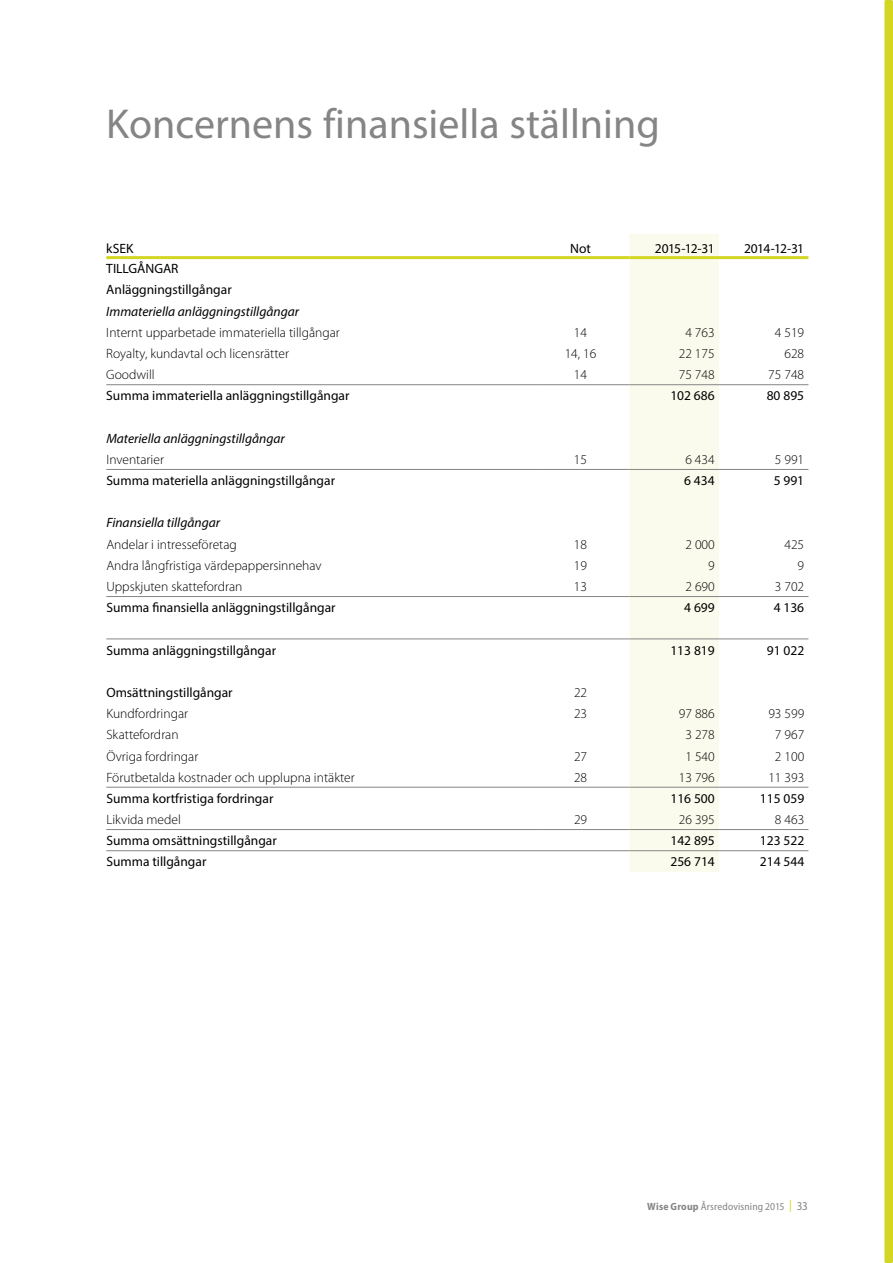
<style>
.page{position:relative;width:893px;height:1263px;background:#fff}
.page>*{position:absolute;margin:0;border:0;box-sizing:border-box;transform-origin:0 0}
.t1{font:42px "Myriad Pro";color:#858585}
.t2{font:300 13.5px "Myriad Pro";color:#000}
.t3{font:13.5px/21.1px "Myriad Pro";color:#000}
.t4{font:italic 13.5px "Myriad Pro";color:#000}
.t5{font:semi-condensed 10.5px "Myriad Pro";letter-spacing:.01em;color:#858585}
.s1{font-weight:700}
.s2{font-size:12px;color:#d3d622}
.s3{font-size:12px}
</style>
<div class="page">
<div style="left:884px;top:0;width:9px;height:1263px;background:#d3d622;border-radius:2px"></div>
<div style="left:629px;top:234px;width:90px;height:638px;background:#fbfbed"></div>
<hr style="left:106px;top:256px;width:434px;height:3px;background:#d3d622">
<hr style="left:540px;top:256px;width:89px;height:3px;background:#d3d622">
<hr style="left:629px;top:256px;width:90px;height:3px;background:#d3d622">
<hr style="left:719px;top:256px;width:89px;height:3px;background:#d3d622">
<hr style="left:106px;top:469px;width:434px;height:1px;background:#858585">
<hr style="left:540px;top:469px;width:89px;height:1px;background:#858585">
<hr style="left:629px;top:469px;width:90px;height:1px;background:#858585">
<hr style="left:719px;top:469px;width:89px;height:1px;background:#858585">
<hr style="left:106px;top:596px;width:434px;height:1px;background:#858585">
<hr style="left:540px;top:596px;width:89px;height:1px;background:#858585">
<hr style="left:629px;top:596px;width:90px;height:1px;background:#858585">
<hr style="left:719px;top:596px;width:89px;height:1px;background:#858585">
<hr style="left:106px;top:639px;width:434px;height:1px;background:#858585">
<hr style="left:540px;top:639px;width:89px;height:1px;background:#858585">
<hr style="left:629px;top:639px;width:90px;height:1px;background:#858585">
<hr style="left:719px;top:639px;width:89px;height:1px;background:#858585">
<hr style="left:106px;top:787px;width:434px;height:1px;background:#858585">
<hr style="left:540px;top:787px;width:89px;height:1px;background:#858585">
<hr style="left:629px;top:787px;width:90px;height:1px;background:#858585">
<hr style="left:719px;top:787px;width:89px;height:1px;background:#858585">
<hr style="left:106px;top:829px;width:434px;height:1px;background:#858585">
<hr style="left:540px;top:829px;width:89px;height:1px;background:#858585">
<hr style="left:629px;top:829px;width:90px;height:1px;background:#858585">
<hr style="left:719px;top:829px;width:89px;height:1px;background:#858585">
<hr style="left:106px;top:850px;width:434px;height:1px;background:#858585">
<hr style="left:540px;top:850px;width:89px;height:1px;background:#858585">
<hr style="left:629px;top:850px;width:90px;height:1px;background:#858585">
<hr style="left:719px;top:850px;width:89px;height:1px;background:#858585">
<hr style="left:106px;top:384px;width:434px;height:1px;background:#858585">
<hr style="left:540px;top:384px;width:89px;height:1px;background:#858585">
<hr style="left:629px;top:384px;width:90px;height:1px;background:#858585">
<hr style="left:719px;top:384px;width:89px;height:1px;background:#858585">
<h1 class="t1" style="left:106px;top:98px;width:555px">Koncernens finansiella ställning</h1>
<p class="t3" style="left:106px;top:237px;width:29px">kSEK</p>
<p class="t3" style="left:570px;top:237px;width:22px">Not</p>
<p class="t3" style="left:655px;top:237px;width:61px">2015-12-31</p>
<p class="t3" style="left:744px;top:237px;width:62px">2014-12-31</p>
<p class="t3" style="left:106px;top:258px;width:127px">TILLGÅNGAR<br>Anläggningstillgångar</p>
<p class="t4" style="left:106px;top:303px;width:194px">Immateriella anläggningstillgångar</p>
<p class="t2" style="left:106px;top:325px;width:235px">Internt upparbetade immateriella tillgångar</p>
<p class="t2" style="left:574px;top:325px;width:15px">14</p>
<p class="t2" style="left:685px;top:325px;width:31px">4 763</p>
<p class="t2" style="left:775px;top:325px;width:31px">4 519</p>
<p class="t2" style="left:106px;top:346px;width:184px">Royalty, kundavtal och licensrätter</p>
<p class="t2" style="left:565px;top:346px;width:33px">14, 16</p>
<p class="t2" style="left:679px;top:346px;width:37px">22 175</p>
<p class="t2" style="left:784px;top:346px;width:21px">628</p>
<p class="t2" style="left:106px;top:367px;width:50px">Goodwill</p>
<p class="t2" style="left:574px;top:367px;width:15px">14</p>
<p class="t2" style="left:679px;top:367px;width:37px">75 748</p>
<p class="t2" style="left:768px;top:367px;width:37px">75 748</p>
<p class="t3" style="left:106px;top:385px;width:245px">Summa immateriella anläggningstillgångar</p>
<p class="t3" style="left:670px;top:385px;width:46px">102 686</p>
<p class="t3" style="left:767px;top:385px;width:39px">80 895</p>
<p class="t4" style="left:106px;top:430px;width:180px">Materiella anläggningstillgångar</p>
<p class="t2" style="left:106px;top:452px;width:59px">Inventarier</p>
<p class="t2" style="left:574px;top:452px;width:15px">15</p>
<p class="t2" style="left:685px;top:452px;width:31px">6 434</p>
<p class="t2" style="left:775px;top:452px;width:31px">5 991</p>
<p class="t3" style="left:106px;top:470px;width:230px">Summa materiella anläggningstillgångar</p>
<p class="t3" style="left:684px;top:470px;width:32px">6 434</p>
<p class="t3" style="left:774px;top:470px;width:32px">5 991</p>
<p class="t4" style="left:106px;top:515px;width:115px">Finansiella tillgångar</p>
<p class="t2" style="left:106px;top:537px;width:132px">Andelar i intresseföretag</p>
<p class="t2" style="left:574px;top:537px;width:15px">18</p>
<p class="t2" style="left:685px;top:537px;width:31px">2 000</p>
<p class="t2" style="left:784px;top:537px;width:21px">425</p>
<p class="t2" style="left:106px;top:558px;width:217px">Andra långfristiga värdepappersinnehav</p>
<p class="t2" style="left:574px;top:558px;width:15px">19</p>
<p class="t2" style="left:708px;top:558px;width:8px">9</p>
<p class="t2" style="left:798px;top:558px;width:8px">9</p>
<p class="t2" style="left:106px;top:579px;width:138px">Uppskjuten skattefordran</p>
<p class="t2" style="left:574px;top:579px;width:15px">13</p>
<p class="t2" style="left:685px;top:579px;width:31px">2 690</p>
<p class="t2" style="left:775px;top:579px;width:31px">3 702</p>
<p class="t3" style="left:106px;top:597px;width:231px">Summa finansiella anläggningstillgångar</p>
<p class="t3" style="left:684px;top:597px;width:32px">4 699</p>
<p class="t3" style="left:774px;top:597px;width:32px">4 136</p>
<p class="t3" style="left:106px;top:639px;width:171px">Summa anläggningstillgångar</p>
<p class="t3" style="left:670px;top:639px;width:46px">113 819</p>
<p class="t3" style="left:767px;top:639px;width:39px">91 022</p>
<p class="t3" style="left:106px;top:682px;width:128px">Omsättningstillgångar</p>
<p class="t2" style="left:574px;top:685px;width:15px">22</p>
<p class="t2" style="left:106px;top:706px;width:83px">Kundfordringar</p>
<p class="t2" style="left:574px;top:706px;width:15px">23</p>
<p class="t2" style="left:679px;top:706px;width:37px">97 886</p>
<p class="t2" style="left:768px;top:706px;width:37px">93 599</p>
<p class="t2" style="left:106px;top:727px;width:74px">Skattefordran</p>
<p class="t2" style="left:685px;top:727px;width:31px">3 278</p>
<p class="t2" style="left:775px;top:727px;width:31px">7 967</p>
<p class="t2" style="left:106px;top:748px;width:94px">Övriga fordringar</p>
<p class="t2" style="left:574px;top:748px;width:15px">27</p>
<p class="t2" style="left:685px;top:748px;width:31px">1 540</p>
<p class="t2" style="left:775px;top:748px;width:31px">2 100</p>
<p class="t2" style="left:106px;top:770px;width:250px">Förutbetalda kostnader och upplupna intäkter</p>
<p class="t2" style="left:574px;top:770px;width:15px">28</p>
<p class="t2" style="left:679px;top:770px;width:37px">13 796</p>
<p class="t2" style="left:768px;top:770px;width:37px">11 393</p>
<p class="t3" style="left:106px;top:787px;width:169px">Summa kortfristiga fordringar</p>
<p class="t3" style="left:670px;top:787px;width:46px">116 500</p>
<p class="t3" style="left:760px;top:787px;width:46px">115 059</p>
<p class="t2" style="left:106px;top:812px;width:76px">Likvida medel</p>
<p class="t2" style="left:574px;top:812px;width:15px">29</p>
<p class="t2" style="left:679px;top:812px;width:37px">26 395</p>
<p class="t2" style="left:775px;top:812px;width:31px">8 463</p>
<p class="t3" style="left:106px;top:830px;width:172px">Summa omsättningstillgångar</p>
<p class="t3" style="left:670px;top:830px;width:46px">142 895</p>
<p class="t3" style="left:760px;top:830px;width:46px">123 522</p>
<p class="t3" style="left:106px;top:851px;width:101px">Summa tillgångar</p>
<p class="t3" style="left:670px;top:851px;width:46px">256 714</p>
<p class="t3" style="left:760px;top:851px;width:46px">214 544</p>
<p class="t5" style="left:647px;top:1201px;width:162px"><span class="s1">Wise Group</span> Årsredovisning 2015 <span class="s2">|</span> <span class="s3">33</span></p>
</div>
